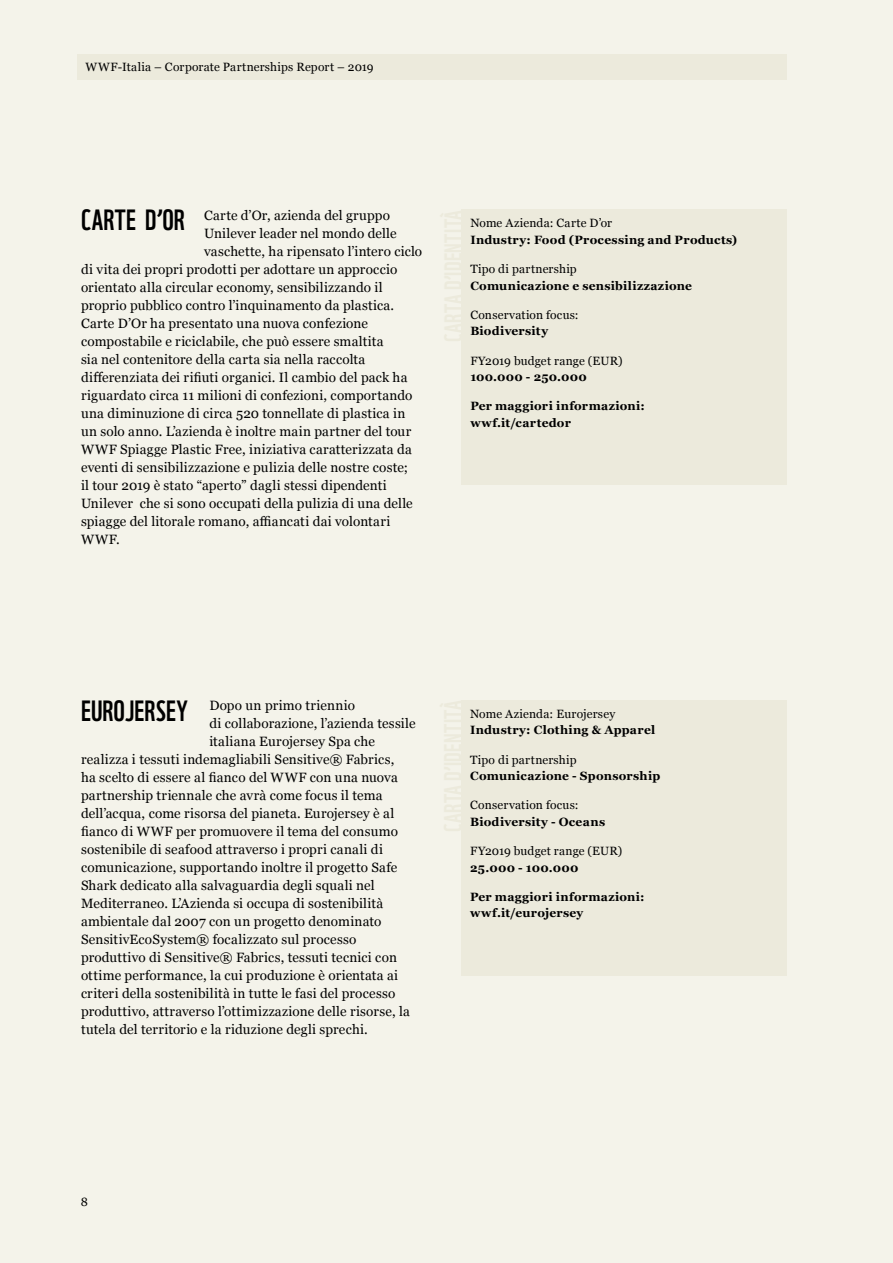
<style>
.page{position:relative;width:893px;height:1263px;background:#f4f3ea}
.page>*{position:absolute;margin:0;border:0;box-sizing:border-box;transform-origin:0 0}
.t1{font:28.5px "WWF";letter-spacing:.01em;color:#000}
.t2{font:13.5px "Georgia";letter-spacing:.015em;color:#000}
.t3{font:700 12px/16.5px "Georgia";letter-spacing:.02em;color:#000}
.t4{font:12px "Georgia";letter-spacing:.015em;color:#000}
</style>
<div class="page">
<div style="left:77px;top:54px;width:710px;height:26px;background:#eceadc"></div>
<div style="left:462px;top:700px;width:325px;height:275px;background:#eceadc"></div>
<div style="left:462px;top:210px;width:325px;height:275px;background:#eceadc"></div>
<p class="t4" style="left:86px;top:58px;width:290px">WWF-Italia – Corporate Partnerships Report – 2019</p>
<h1 class="t1" style="left:81px;top:198px;width:105px">CARTE D’OR</h1>
<p class="t4" style="left:470px;top:215px;width:143px">Nome Azienda: Carte D’or</p>
<p class="t3" style="left:470px;top:231px;width:268px">Industry: Food (Processing and Products)</p>
<p class="t4" style="left:470px;top:260px;width:108px">Tipo di partnership</p>
<p class="t3" style="left:470px;top:277px;width:223px">Comunicazione e sensibilizzazione</p>
<p class="t4" style="left:470px;top:306px;width:110px">Conservation focus:</p>
<p class="t3" style="left:470px;top:322px;width:79px">Biodiversity</p>
<p class="t4" style="left:470px;top:352px;width:154px">FY2019 budget range (EUR)</p>
<p class="t3" style="left:470px;top:368px;width:118px">100.000 - 250.000</p>
<p class="t3" style="left:470px;top:397px;width:176px">Per maggiori informazioni: wwf.it/cartedor</p>
<p class="t2" style="left:204px;top:206px;width:187px">Carte d’Or, azienda del gruppo</p>
<p class="t2" style="left:204px;top:224px;width:194px">Unilever leader nel mondo delle</p>
<p class="t2" style="left:204px;top:242px;width:220px">vaschette, ha ripensato l’intero ciclo</p>
<p class="t2" style="left:81px;top:260px;width:318px">di vita dei propri prodotti per adottare un approccio</p>
<p class="t2" style="left:81px;top:278px;width:303px">orientato alla circular economy, sensibilizzando il</p>
<p class="t2" style="left:81px;top:296px;width:315px">proprio pubblico contro l’inquinamento da plastica.</p>
<p class="t2" style="left:81px;top:314px;width:289px">Carte D’Or ha presentato una nuova confezione</p>
<p class="t2" style="left:81px;top:332px;width:304px">compostabile e riciclabile, che può essere smaltita</p>
<p class="t2" style="left:81px;top:349px;width:286px">sia nel contenitore della carta sia nella raccolta</p>
<p class="t2" style="left:81px;top:367px;width:328px">differenziata dei rifiuti organici. Il cambio del pack ha</p>
<p class="t2" style="left:81px;top:385px;width:333px">riguardato circa 11 milioni di confezioni, comportando</p>
<p class="t2" style="left:81px;top:403px;width:326px">una diminuzione di circa 520 tonnellate di plastica in</p>
<p class="t2" style="left:81px;top:421px;width:332px">un solo anno. L’azienda è inoltre main partner del tour</p>
<p class="t2" style="left:81px;top:439px;width:332px">WWF Spiagge Plastic Free, iniziativa caratterizzata da</p>
<p class="t2" style="left:81px;top:457px;width:329px">eventi di sensibilizzazione e pulizia delle nostre coste;</p>
<p class="t2" style="left:81px;top:475px;width:307px">il tour 2019 è stato “aperto” dagli stessi dipendenti</p>
<p class="t2" style="left:81px;top:493px;width:333px">Unilever che si sono occupati della pulizia di una delle</p>
<p class="t2" style="left:81px;top:511px;width:311px">spiagge del litorale romano, affiancati dai volontari</p>
<p class="t2" style="left:81px;top:529px;width:40px">WWF.</p>
<h1 class="t1" style="left:81px;top:688px;width:109px">EUROJERSEY</h1>
<p class="t4" style="left:470px;top:705px;width:147px">Nome Azienda: Eurojersey</p>
<p class="t3" style="left:470px;top:721px;width:187px">Industry: Clothing &amp; Apparel</p>
<p class="t4" style="left:470px;top:751px;width:108px">Tipo di partnership</p>
<p class="t3" style="left:470px;top:767px;width:192px">Comunicazione - Sponsorship</p>
<p class="t4" style="left:470px;top:796px;width:110px">Conservation focus:</p>
<p class="t3" style="left:470px;top:813px;width:136px">Biodiversity - Oceans</p>
<p class="t4" style="left:470px;top:842px;width:154px">FY2019 budget range (EUR)</p>
<p class="t3" style="left:470px;top:859px;width:110px">25.000 - 100.000</p>
<p class="t3" style="left:470px;top:888px;width:176px">Per maggiori informazioni: wwf.it/eurojersey</p>
<p class="t2" style="left:209px;top:696px;width:147px">Dopo un primo triennio</p>
<p class="t2" style="left:209px;top:714px;width:208px">di collaborazione, l’azienda tessile</p>
<p class="t2" style="left:209px;top:732px;width:167px">italiana Eurojersey Spa che</p>
<p class="t2" style="left:81px;top:750px;width:315px">realizza i tessuti indemagliabili Sensitive® Fabrics,</p>
<p class="t2" style="left:81px;top:768px;width:318px">ha scelto di essere al fianco del WWF con una nuova</p>
<p class="t2" style="left:81px;top:786px;width:303px">partnership triennale che avrà come focus il tema</p>
<p class="t2" style="left:81px;top:804px;width:315px">dell’acqua, come risorsa del pianeta. Eurojersey è al</p>
<p class="t2" style="left:81px;top:822px;width:318px">fianco di WWF per promuovere il tema del consumo</p>
<p class="t2" style="left:81px;top:840px;width:304px">sostenibile di seafood attraverso i propri canali di</p>
<p class="t2" style="left:81px;top:858px;width:318px">comunicazione, supportando inoltre il progetto Safe</p>
<p class="t2" style="left:81px;top:876px;width:295px">Shark dedicato alla salvaguardia degli squali nel</p>
<p class="t2" style="left:81px;top:894px;width:304px">Mediterraneo. L’Azienda si occupa di sostenibilità</p>
<p class="t2" style="left:81px;top:912px;width:302px">ambientale dal 2007 con un progetto denominato</p>
<p class="t2" style="left:81px;top:930px;width:277px">SensitivEcoSystem® focalizzato sul processo</p>
<p class="t2" style="left:81px;top:948px;width:317px">produttivo di Sensitive® Fabrics, tessuti tecnici con</p>
<p class="t2" style="left:81px;top:966px;width:319px">ottime performance, la cui produzione è orientata ai</p>
<p class="t2" style="left:81px;top:984px;width:316px">criteri della sostenibilità in tutte le fasi del processo</p>
<p class="t2" style="left:81px;top:1002px;width:330px">produttivo, attraverso l’ottimizzazione delle risorse, la</p>
<p class="t2" style="left:81px;top:1020px;width:288px">tutela del territorio e la riduzione degli sprechi.</p>
<p class="t4" style="left:81px;top:1193px;width:9px">8</p>
</div>
